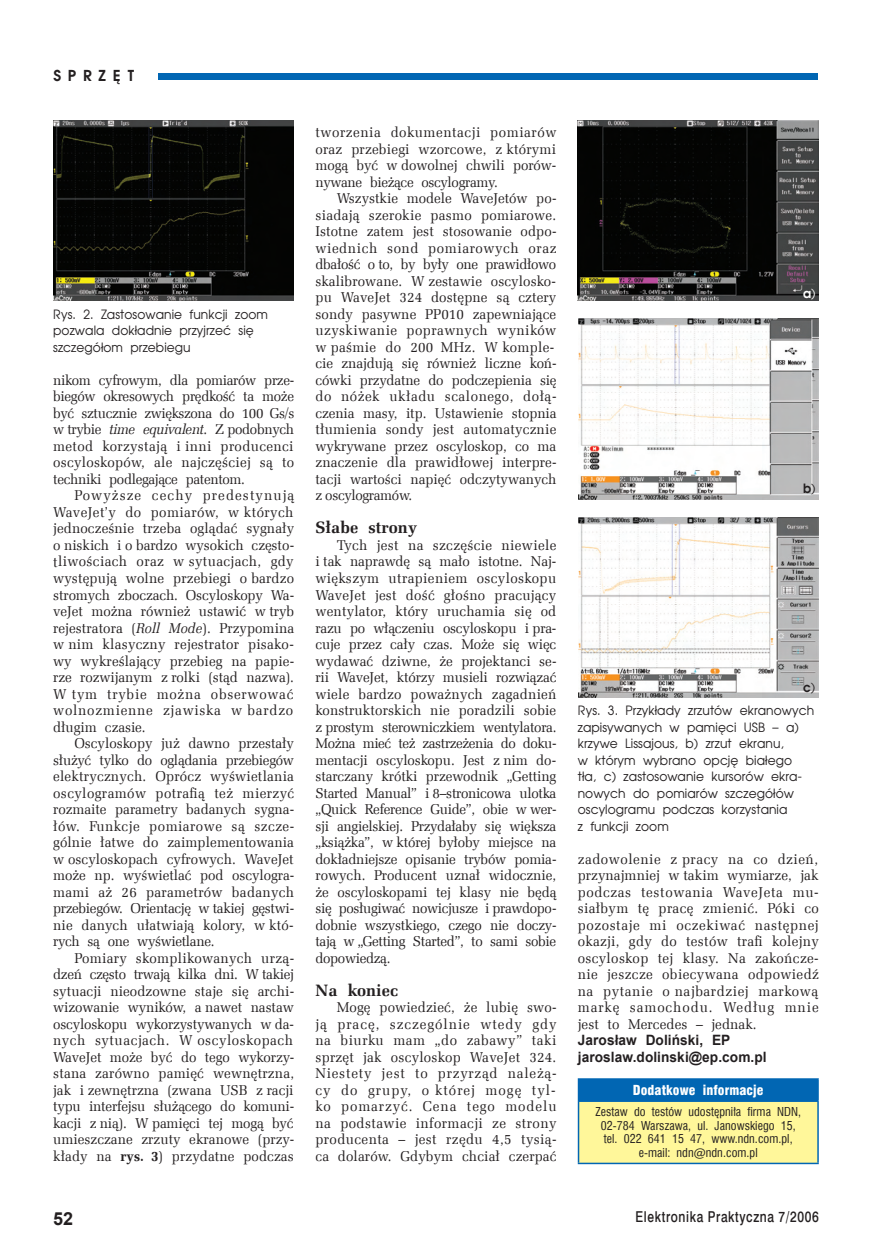
<style>
.page{position:relative;width:872px;height:1255px;background:#fff}
.page>*{position:absolute;margin:0;border:0;box-sizing:border-box;transform-origin:0 0}
.t1{font:700 18px "Arial";color:#231f20}
.t2{font:700 16.5px "Zapf Ellipt EU";letter-spacing:.005em;color:#231f20}
.t3{font:15px "Swis 721 Md EU";letter-spacing:.05em;color:#231f20;scale:.8 1}
.t4{font:700 15px "Avalon";letter-spacing:.45em;color:#231f20}
.t5{font:14.25px/16.5px "Zapf Ellipt EU";letter-spacing:.005em;color:#231f20;text-align:justify;scale:.96 1}
.t6{font:700 14.25px/16.5px "Arial";letter-spacing:.005em;color:#231f20;scale:.96 1}
.t7{font:13.5px "Swis 721 Blk Cn EU";letter-spacing:.005em;color:#fff}
.t8{font:12.75px/16.5px "Avalon";letter-spacing:.005em;color:#231f20;scale:.96 1}
.t9{font:700 12.75px "Avalon";color:#231f20;scale:.96 1}
.t10{font:700 12.75px "Avalon";color:#fff;scale:.96 1}
.t11{font:12px/13.5px "Swis 721 Cn EU";letter-spacing:.005em;color:#231f20;text-align:center}
.s1{font-style:italic}
.s2{font-weight:700}
</style>
<div class="page">
<div style="left:158px;top:73px;width:660px;height:7px;background:#0166b3"></div>
<div style="left:578px;top:1078px;width:240px;height:23px;background:#0166b3"></div>
<div style="left:578px;top:1101px;width:240px;height:62px;background:#fff79a"></div>
<hr style="left:578px;top:1101px;width:1px;height:61px;background:#0166b3">
<hr style="left:817px;top:1101px;width:1px;height:61px;background:#0166b3">
<hr style="left:578px;top:1162px;width:240px;height:2px;background:#0166b3">
<img style="left:53px;top:121px;width:241px;height:180px">
<img style="left:578px;top:121px;width:240px;height:180px">
<img style="left:578px;top:319px;width:240px;height:180px">
<img style="left:578px;top:517px;width:240px;height:180px">
<p class="t4" style="left:53px;top:66px;width:82px">SPRZĘT</p>
<p class="t8" style="left:53px;top:306px;width:225px">Rys. 2. Zastosowanie funkcji zoom pozwala dokładnie przyjrzeć się szczegółom przebiegu</p>
<p class="t5" style="left:53px;top:372px;width:253px">nikom cyfrowym, dla pomiarów prze&shy;biegów okresowych prędkość ta może być sztucznie zwiększona do 100 Gs/s w trybie <span class="s1">time equivalent</span>. Z podobnych metod korzystają i inni producenci oscyloskopów, ale najczęściej są to techniki podlegające patentom.</p>
<p class="t5" style="left:53px;top:487px;width:253px;text-indent:21px">Powyższe cechy predestynują WaveJet’y do pomiarów, w których jednocześnie trzeba oglądać sygnały o niskich i o bardzo wysokich często&shy;tliwościach oraz w sytuacjach, gdy występują wolne przebiegi o bardzo stromych zboczach. Oscyloskopy Wa&shy;veJet można również ustawić w tryb rejestratora (<span class="s1">Roll Mode</span>). Przypomina w nim klasyczny rejestrator pisako&shy;wy wykreślający przebieg na papie&shy;rze rozwijanym z rolki (stąd nazwa).<br>W tym trybie można obserwować wolnozmienne zjawiska w bardzo długim czasie.</p>
<p class="t5" style="left:53px;top:735px;width:252px;text-indent:21px">Oscyloskopy już dawno przestały służyć tylko do oglądania przebiegów elektrycznych. Oprócz wyświetlania oscylogramów potrafią też mierzyć rozmaite parametry badanych sygna&shy;łów. Funkcje pomiarowe są szcze&shy;gólnie łatwe do zaimplementowania w oscyloskopach cyfrowych. WaveJet może np. wyświetlać pod oscylogra&shy;mami aż 26 parametrów badanych przebiegów. Orientację w takiej gęstwi&shy;nie danych ułatwiają kolory, w któ&shy;rych są one wyświetlane.</p>
<p class="t5" style="left:53px;top:949px;width:252px;text-indent:21px">Pomiary skomplikowanych urzą&shy;dzeń często trwają kilka dni. W takiej sytuacji nieodzowne staje się archi&shy;wizowanie wyników, a nawet nastaw oscyloskopu wykorzystywanych w da&shy;nych sytuacjach. W oscyloskopach WaveJet może być do tego wykorzy&shy;stana zarówno pamięć wewnętrzna, jak i zewnętrzna (zwana USB z racji typu interfejsu służącego do komuni&shy;kacji z nią). W pamięci tej mogą być umieszczane zrzuty ekranowe (przy&shy;kłady na <span class="s2">rys. 3</span>) przydatne podczas</p>
<p class="t5" style="left:315px;top:124px;width:252px">tworzenia dokumentacji pomiarów oraz przebiegi wzorcowe, z którymi mogą być w dowolnej chwili porów&shy;nywane bieżące oscylogramy.</p>
<p class="t5" style="left:315px;top:190px;width:253px;text-align:left;text-indent:21px">Wszystkie modele WaveJetów po&shy;siadają szerokie pasmo pomiarowe.<br>Istotne zatem jest stosowanie odpo&shy;wiednich sond pomiarowych oraz dbałość o to, by były one prawidłowo skalibrowane. W zestawie oscylosko&shy;pu WaveJet 324 dostępne są cztery sondy pasywne PP010 zapewniające uzyskiwanie poprawnych wyników w paśmie do 200 MHz. W komple&shy;cie znajdują się również liczne koń&shy;cówki przydatne do podczepienia się do nóżek układu scalonego, dołą&shy;czenia masy, itp. Ustawienie stopnia tłumienia sondy jest automatycznie wykrywane przez oscyloskop, co ma znaczenie dla prawidłowej interpre&shy;tacji wartości napięć odczytywanych z oscylogramów.</p>
<p class="t2" style="left:315px;top:517px;width:103px">Słabe strony</p>
<p class="t5" style="left:315px;top:537px;width:253px;text-indent:21px">Tych jest na szczęście niewiele i tak naprawdę są mało istotne. Naj&shy;większym utrapieniem oscyloskopu WaveJet jest dość głośno pracujący wentylator, który uruchamia się od razu po włączeniu oscyloskopu i pra&shy;cuje przez cały czas. Może się więc wydawać dziwne, że projektanci se&shy;rii WaveJet, którzy musieli rozwiązać wiele bardzo poważnych zagadnień konstruktorskich nie poradzili sobie z prostym sterowniczkiem wentylatora.<br>Można mieć też zastrzeżenia do doku&shy;mentacji oscyloskopu. Jest z nim do&shy;starczany krótki przewodnik „Getting Started Manual” i 8–stronicowa ulotka „Quick Reference Guide”, obie w wer&shy;sji angielskiej. Przydałaby się większa „książka”, w której byłoby miejsce na dokładniejsze opisanie trybów pomia&shy;rowych. Producent uznał widocznie, że oscyloskopami tej klasy nie będą się posługiwać nowicjusze i prawdopo&shy;dobnie wszystkiego, czego nie doczy&shy;tają w „Getting Started”, to sami sobie dopowiedzą.</p>
<p class="t2" style="left:315px;top:979px;width:84px">Na koniec</p>
<p class="t5" style="left:315px;top:999px;width:253px;text-indent:21px">Mogę powiedzieć, że lubię swo&shy;ją pracę, szczególnie wtedy gdy na biurku mam „do zabawy” taki sprzęt jak oscyloskop WaveJet 324.<br>Niestety jest to przyrząd należą&shy;cy do grupy, o której mogę tyl&shy;ko pomarzyć. Cena tego modelu na podstawie informacji ze strony producenta – jest rzędu 4,5 tysią&shy;ca dolarów. Gdybym chciał czerpać</p>
<p class="t10" style="left:803px;top:285px;width:15px">a)</p>
<p class="t9" style="left:803px;top:480px;width:15px">b)</p>
<p class="t9" style="left:803px;top:679px;width:15px">c)</p>
<p class="t8" style="left:578px;top:702px;width:248px">Rys. 3. Przykłady zrzutów ekranowych zapisywanych w pamięci USB – a) krzywe Lissajous, b) zrzut ekranu,<br>w którym wybrano opcję białego<br>tła, c) zastosowanie kursorów ekra&shy;nowych do pomiarów szczegółów oscylogramu podczas korzystania<br>z funkcji zoom</p>
<p class="t5" style="left:578px;top:850px;width:253px">zadowolenie z pracy na co dzień, przynajmniej w takim wymiarze, jak podczas testowania WaveJeta mu&shy;siałbym tę pracę zmienić. Póki co pozostaje mi oczekiwać następnej okazji, gdy do testów trafi kolejny oscyloskop tej klasy. Na zakończe&shy;nie jeszcze obiecywana odpowiedź na pytanie o najbardziej markową markę samochodu. Według mnie jest to Mercedes – jednak.</p>
<p class="t6" style="left:578px;top:1032px;width:198px">Jarosław Doliński, EP jaroslaw.dolinski@ep.com.pl</p>
<p class="t7" style="left:633px;top:1081px;width:132px">Dodatkowe informacje</p>
<p class="t11" style="left:595px;top:1104px;width:207px">Zestaw do testów udostępniła firma NDN, 02-784 Warszawa, ul. Janowskiego 15, tel. 022 641 15 47, www.ndn.com.pl, e-mail: ndn@ndn.com.pl</p>
<p class="t1" style="left:53px;top:1206px;width:22px">52</p>
<p class="t3" style="left:635px;top:1207px;width:230px">Elektronika Praktyczna 7/2006</p>
</div>
